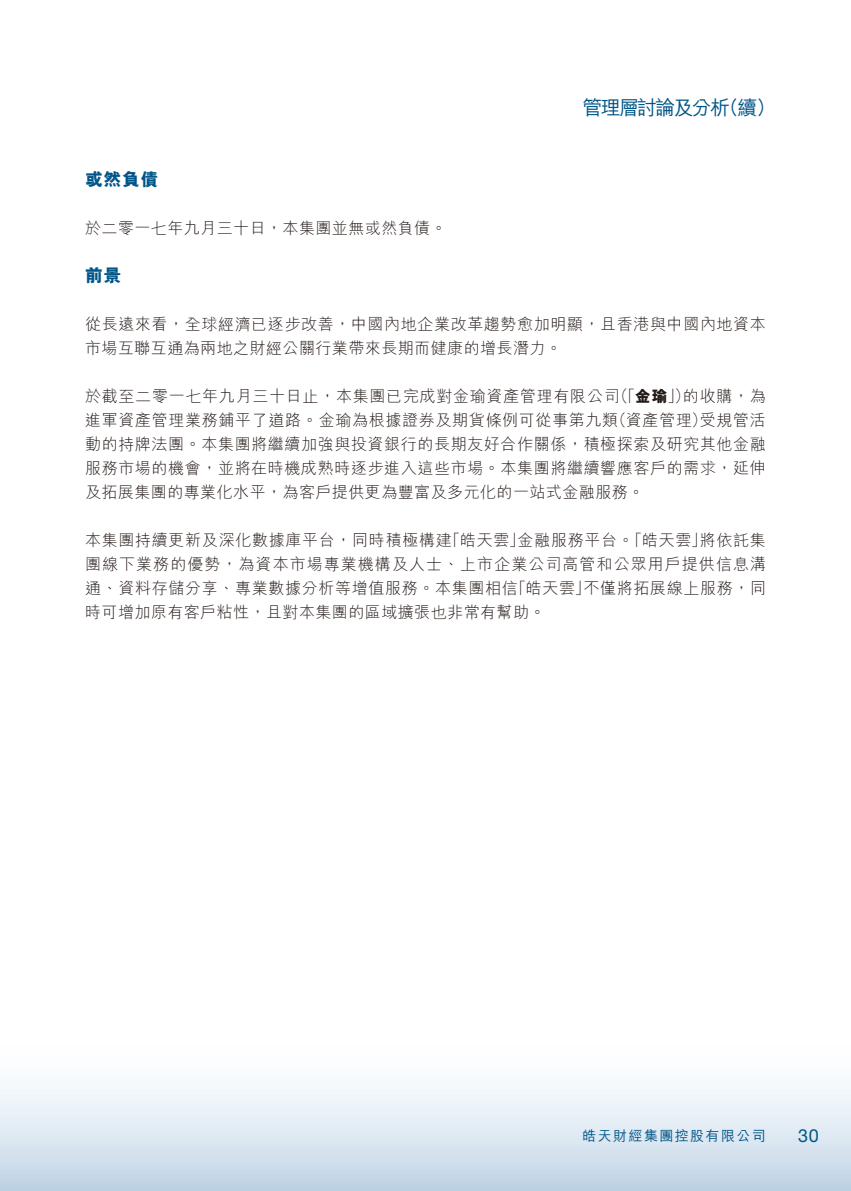
<style>
.page{position:relative;width:851px;height:1191px;background:#fff}
.page>*{position:absolute;margin:0;border:0;box-sizing:border-box;transform-origin:0 0}
.t1{font:500 20px "M Hei HK";letter-spacing:-.08em;color:#005688}
.t2{font:800 18px "M Hei HK";letter-spacing:.03em;color:#005688}
.t3{font:18px "Helvetica Neue LT Std";color:#005688}
.t4{font:300 16px/24px "M Hei HK";letter-spacing:.03em;color:#231916;text-align:justify}
.t5{font:500 14px "M Hei HK";letter-spacing:.1em;color:#005688}
.s1{font-weight:800}
</style>
<div class="page">
<div style="left:0;top:1011px;width:850px;height:180px;background:linear-gradient(to bottom,#fff,#c6d9e8)"></div>
<p class="t1" style="left:582px;top:93px;width:195px">管理層討論及分析（續）</p>
<p class="t2" style="left:85px;top:170px;width:75px">或然負債</p>
<p class="t4" style="left:85px;top:216px;width:363px">於二零一七年九月三十日，本集團並無或然負債。</p>
<p class="t2" style="left:85px;top:266px;width:38px">前景</p>
<p class="t4" style="left:85px;top:312px;width:682px">從長遠來看，全球經濟已逐步改善，中國內地企業改革趨勢愈加明顯，且香港與中國內地資本市場互聯互通為兩地之財經公關行業帶來長期而健康的增長潛力。</p>
<p class="t4" style="left:85px;top:384px;width:682px">於截至二零一七年九月三十日止，本集團已完成對金瑜資產管理有限公司（「<span class="s1">金瑜</span>」）的收購，為進軍資產管理業務鋪平了道路。金瑜為根據證券及期貨條例可從事第九類（資產管理）受規管活動的持牌法團。本集團將繼續加強與投資銀行的長期友好合作關係，積極探索及研究其他金融服務市場的機會，並將在時機成熟時逐步進入這些市場。本集團將繼續響應客戶的需求，延伸及拓展集團的專業化水平，為客戶提供更為豐富及多元化的一站式金融服務。</p>
<p class="t4" style="left:85px;top:528px;width:682px">本集團持續更新及深化數據庫平台，同時積極構建「皓天雲」金融服務平台。「皓天雲」將依託集團線下業務的優勢，為資本市場專業機構及人士、上市企業公司高管和公眾用戶提供信息溝通、資料存儲分享、專業數據分析等增值服務。本集團相信「皓天雲」不僅將拓展線上服務，同時可增加原有客戶粘性，且對本集團的區域擴張也非常有幫助。</p>
<p class="t5" style="left:582px;top:1125px;width:185px">皓天財經集團控股有限公司</p>
<p class="t3" style="left:798px;top:1124px;width:22px">30</p>
</div>
